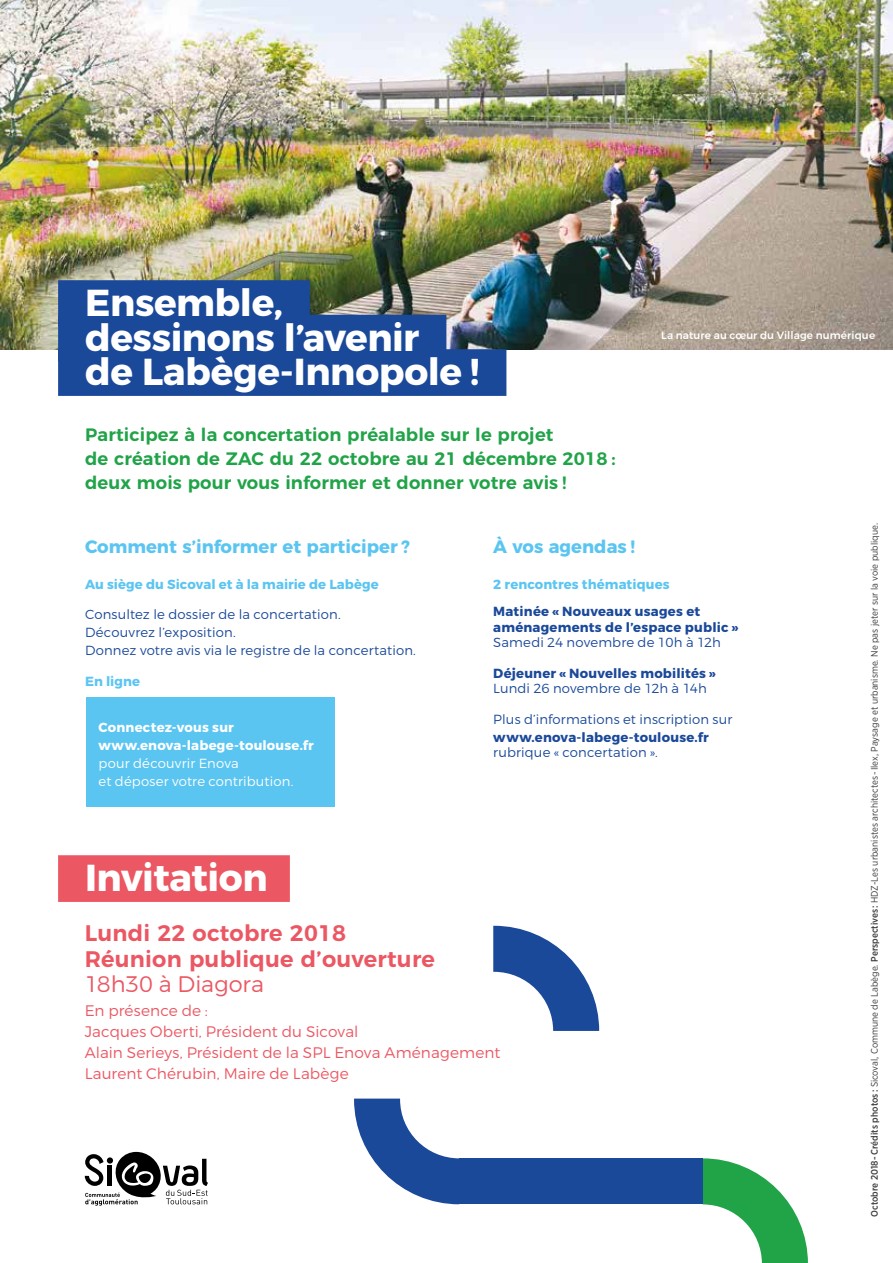
<style>
.page{position:relative;width:893px;height:1263px;background:#fff}
.page>*{position:absolute;margin:0;border:0;box-sizing:border-box;transform-origin:0 0}
.t1{font:700 37.5px/34.5px "Montserrat";letter-spacing:-.01em;color:#fff}
.t2{font:600 22.5px/25.5px "Montserrat";letter-spacing:.01em;color:#eb5762}
.t3{font:300 22.5px "Montserrat";color:#eb5762}
.t4{font:600 18px/24px "Montserrat";letter-spacing:.01em;color:#21a348}
.t5{font:700 18px "Montserrat";color:#5bc5f2}
.t6{font:300 15.3px/21px "Montserrat";letter-spacing:.005em;color:#eb5762}
.t7{font:300 13.2px/18px "Montserrat";letter-spacing:.01em;color:#1b499a}
.t8{font:700 13.2px/15.3px "Montserrat";letter-spacing:.015em;color:#1b499a}
.t9{font:700 13.2px "Montserrat";letter-spacing:.005em;color:#5bc5f2}
.t10{font:700 13.2px/18px "Montserrat";letter-spacing:.015em;color:#fff}
.t11{font:300 13.2px/18px "Montserrat";letter-spacing:.01em;color:#fff}
.t12{font:500 10.5px "Montserrat";letter-spacing:.01em;color:#fff}
.t13{font:9.6px "Gotham Narrow";color:#3c3c3b}
.s1{font-weight:500}
</style>
<div class="page">
<img style="left:0;top:0;width:893px;height:349px">
<div style="left:58px;top:280px;width:252px;height:47px;background:#1b499a"></div>
<div style="left:58px;top:315px;width:388px;height:46px;background:#1b499a"></div>
<div style="left:58px;top:349px;width:448px;height:47px;background:#1b499a"></div>
<div style="left:58px;top:855px;width:232px;height:47px;background:#eb5762"></div>
<svg style="left:703px;top:1158px;width:105px;height:105px"></svg>
<svg style="left:354px;top:1098px;width:105px;height:106px"></svg>
<div style="left:459px;top:1158px;width:244px;height:46px;background:#1b499a"></div>
<svg style="left:493px;top:926px;width:106px;height:105px"></svg>
<svg style="left:85px;top:1152px;width:123px;height:54px"></svg>
<div style="left:86px;top:697px;width:248px;height:110px;background:#5bc5f2"></div>
<h1 class="t1" style="left:85px;top:283px;width:396px">Ensemble, dessinons l’avenir<br>de Labège-Innopole !</h1>
<h3 class="t4" style="left:85px;top:421px;width:532px">Participez à la concertation préalable sur le projet<br>de création de ZAC du 22 octobre au 21 décembre 2018 : deux mois pour vous informer et donner votre avis !</h3>
<p class="t12" style="left:661px;top:326px;width:216px">La nature au cœur du Village numérique</p>
<h3 class="t5" style="left:85px;top:532px;width:326px">Comment s’informer et participer ?</h3>
<p class="t9" style="left:85px;top:573px;width:295px">Au siège du Sicoval et à la mairie de Labège</p>
<p class="t7" style="left:85px;top:604px;width:332px">Consultez le dossier de la concertation.<br>Découvrez l’exposition.<br>Donnez votre avis via le registre de la concertation.</p>
<p class="t9" style="left:85px;top:670px;width:57px">En ligne</p>
<p class="t10" style="left:99px;top:717px;width:217px">Connectez-vous sur www.enova-labege-toulouse.fr</p>
<p class="t11" style="left:99px;top:753px;width:196px">pour découvrir Enova<br>et déposer votre contribution.</p>
<h1 class="t1" style="left:85px;top:858px;width:184px">Invitation</h1>
<h3 class="t5" style="left:493px;top:532px;width:143px">À vos agendas !</h3>
<p class="t9" style="left:493px;top:573px;width:178px">2 rencontres thématiques</p>
<p class="t8" style="left:493px;top:603px;width:246px">Matinée « Nouveaux usages et aménagements de l’espace public »</p>
<p class="t7" style="left:493px;top:632px;width:229px">Samedi 24 novembre de 10h à 12h</p>
<p class="t8" style="left:493px;top:664px;width:224px">Déjeuner « Nouvelles mobilités »</p>
<p class="t7" style="left:493px;top:678px;width:215px">Lundi 26 novembre de 12h à 14h</p>
<p class="t7" style="left:493px;top:709px;width:240px">Plus d’informations et inscription sur</p>
<p class="t8" style="left:493px;top:728px;width:217px">www.enova-labege-toulouse.fr</p>
<p class="t7" style="left:493px;top:742px;width:166px">rubrique « concertation ».</p>
<h2 class="t2" style="left:85px;top:919px;width:352px">Lundi 22 octobre 2018<br>Réunion publique d’ouverture</h2>
<h2 class="t3" style="left:85px;top:967px;width:181px">18h30 à Diagora</h2>
<p class="t6" style="left:85px;top:999px;width:417px">En présence de :<br>Jacques Oberti, Président du Sicoval<br>Alain Serieys, Président de la SPL Enova Aménagement Laurent Chérubin, Maire de Labège</p>
<p class="t13" style="left:868px;top:1217px;width:695px;rotate:-90deg"><span class="s1">Octobre 2018 - Crédits photos :</span> Sicoval, Commune de Labège. <span class="s1">Perspectives :</span> HDZ-Les urbanistes architectes - Ilex, Paysage et urbanisme. Ne pas jeter sur la voie publique.</p>
</div>
